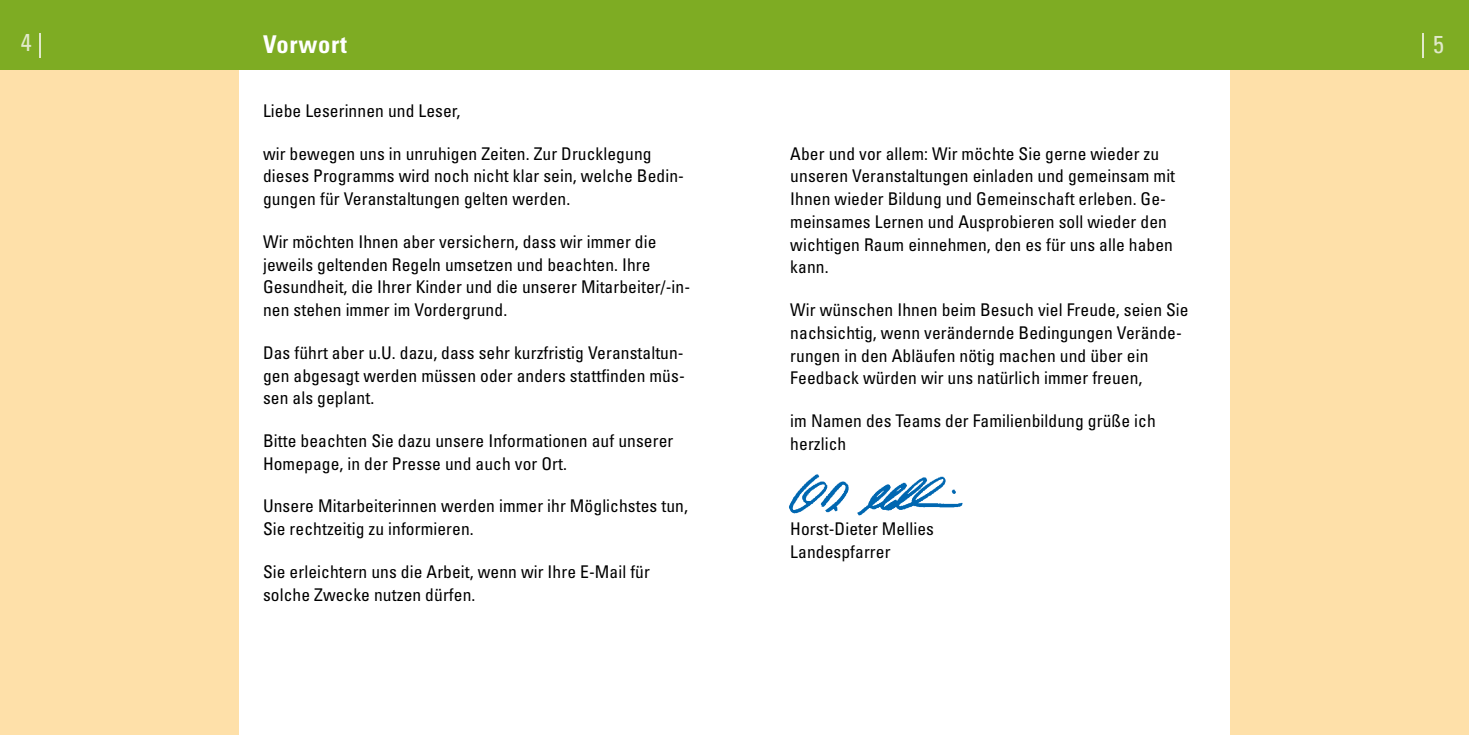
<style>
.page{position:relative;width:1469px;height:735px;background:#fff}
.page>*{position:absolute;margin:0;border:0;box-sizing:border-box;transform-origin:0 0}
.t1{font:700 condensed 24.5px "Univers LT Std";letter-spacing:.03em;color:#fff}
.t2{font:condensed 24.5px "Univers LT Std";color:#e1e9cb}
.t3{font:condensed 17.5px/22.8px "Univers LT Std";letter-spacing:.005em;color:#000}
</style>
<div class="page">
<div style="left:0;top:59px;width:238px;height:675px;background:#fee0a9"></div>
<div style="left:1230px;top:59px;width:238px;height:675px;background:#fee0a9"></div>
<div style="left:0;top:0;width:734px;height:69px;background:#7eac23"></div>
<svg style="left:39px;top:33px;width:1px;height:24px"></svg>
<div style="left:734px;top:0;width:734px;height:69px;background:#7eac23"></div>
<hr style="left:1421px;top:33px;width:2px;height:24px;background:#e1e9cb">
<img style="left:789px;top:474px;width:174px;height:42px">
<h1 class="t2" style="left:21px;top:27px;width:12px">4</h1>
<h1 class="t1" style="left:263px;top:29px;width:85px">Vorwort</h1>
<h1 class="t2" style="left:1432px;top:28px;width:12px">5</h1>
<p class="t3" style="left:263px;top:99px;width:199px">Liebe Leserinnen und Leser,</p>
<p class="t3" style="left:263px;top:142px;width:422px">wir bewegen uns in unruhigen Zeiten. Zur Drucklegung dieses Programms wird noch nicht klar sein, welche Bedin&shy;gungen für Veranstaltungen gelten werden.</p>
<p class="t3" style="left:263px;top:230px;width:429px">Wir möchten Ihnen aber versichern, dass wir immer die jeweils geltenden Regeln umsetzen und beachten. Ihre Gesundheit, die Ihrer Kinder und die unserer Mitarbeiter/-in&shy;nen stehen immer im Vordergrund.</p>
<p class="t3" style="left:263px;top:341px;width:423px;text-align:justify">Das führt aber u.U. dazu, dass sehr kurzfristig Veranstaltun&shy;gen abgesagt werden müssen oder anders stattfinden müs&shy;sen als geplant.</p>
<p class="t3" style="left:263px;top:429px;width:412px">Bitte beachten Sie dazu unsere Informationen auf unserer<br>Homepage, in der Presse und auch vor Ort.</p>
<p class="t3" style="left:263px;top:494px;width:426px">Unsere Mitarbeiterinnen werden immer ihr Möglichstes tun,<br>Sie rechtzeitig zu informieren.</p>
<p class="t3" style="left:263px;top:559px;width:388px">Sie erleichtern uns die Arbeit, wenn wir Ihre E-Mail für solche Zwecke nutzen dürfen.</p>
<p class="t3" style="left:790px;top:142px;width:386px">Aber und vor allem: Wir möchte Sie gerne wieder zu unseren Veranstaltungen einladen und gemeinsam mit Ihnen wieder Bildung und Gemeinschaft erleben. Ge&shy;meinsames Lernen und Ausprobieren soll wieder den wichtigen Raum einnehmen, den es für uns alle haben kann.</p>
<p class="t3" style="left:790px;top:298px;width:400px">Wir wünschen Ihnen beim Besuch viel Freude, seien Sie nachsichtig, wenn verändernde Bedingungen Verände&shy;rungen in den Abläufen nötig machen und über ein Feedback würden wir uns natürlich immer freuen,</p>
<p class="t3" style="left:790px;top:409px;width:367px">im Namen des Teams der Familienbildung grüße ich herzlich</p>
<p class="t3" style="left:790px;top:517px;width:145px">Horst-Dieter Mellies<br>Landespfarrer</p>
</div>
